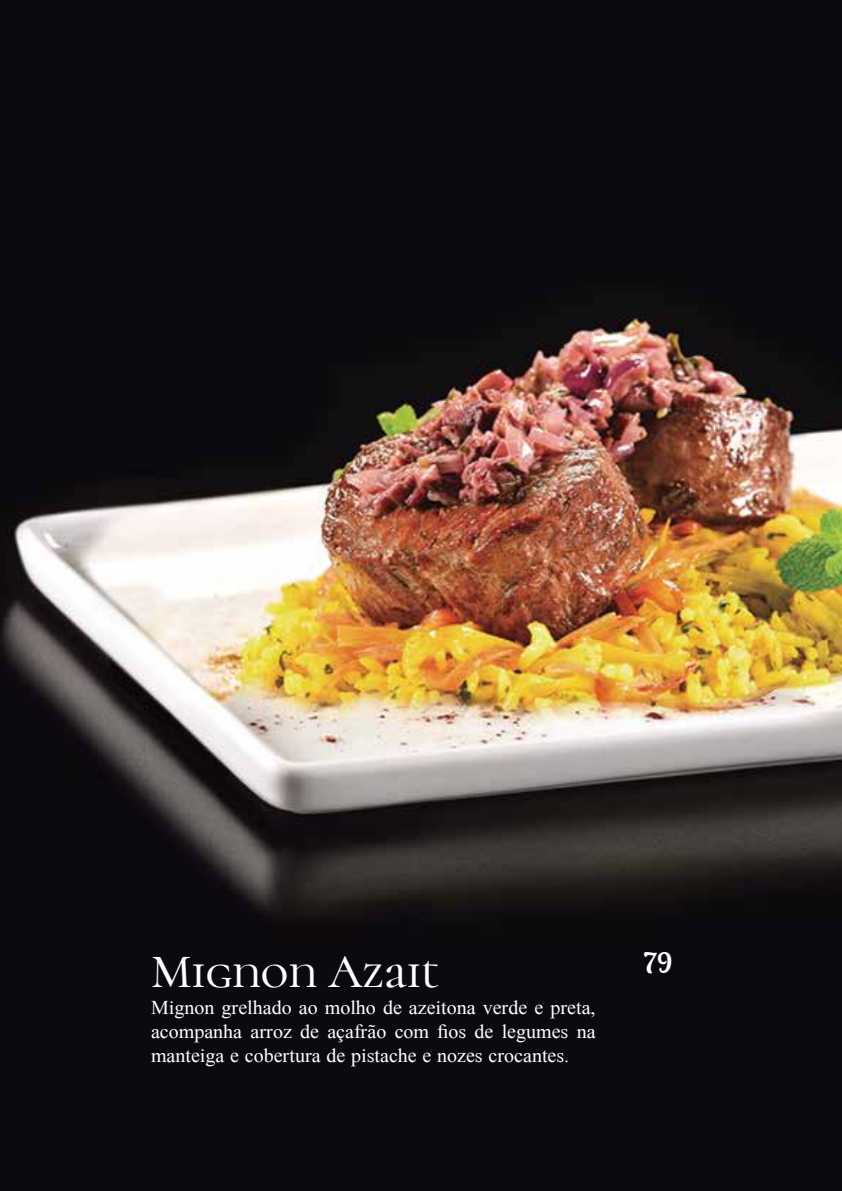
<style>
.page{position:relative;width:842px;height:1191px;background:#fff}
.page>*{position:absolute;margin:0;border:0;box-sizing:border-box;transform-origin:0 0}
.t1{font:500 48px "Cormorant Unicase";color:#fff}
.t2{font:700 28px "Lobster Two";color:#fff}
.t3{font:20px/24px "Doulos SIL";color:#fff;text-align:justify}
</style>
<div class="page">
<img style="left:0;top:0;width:842px;height:1191px">
<h1 class="t1" style="left:151px;top:942px;width:290px">Mignon Azait</h1>
<h2 class="t2" style="left:644px;top:944px;width:30px">79</h2>
<p class="t3" style="left:151px;top:995px;width:446px">Mignon grelhado ao molho de azeitona verde e preta, acompanha arroz de açafrão com fios de legumes na manteiga e cobertura de pistache e nozes crocantes.</p>
</div>
